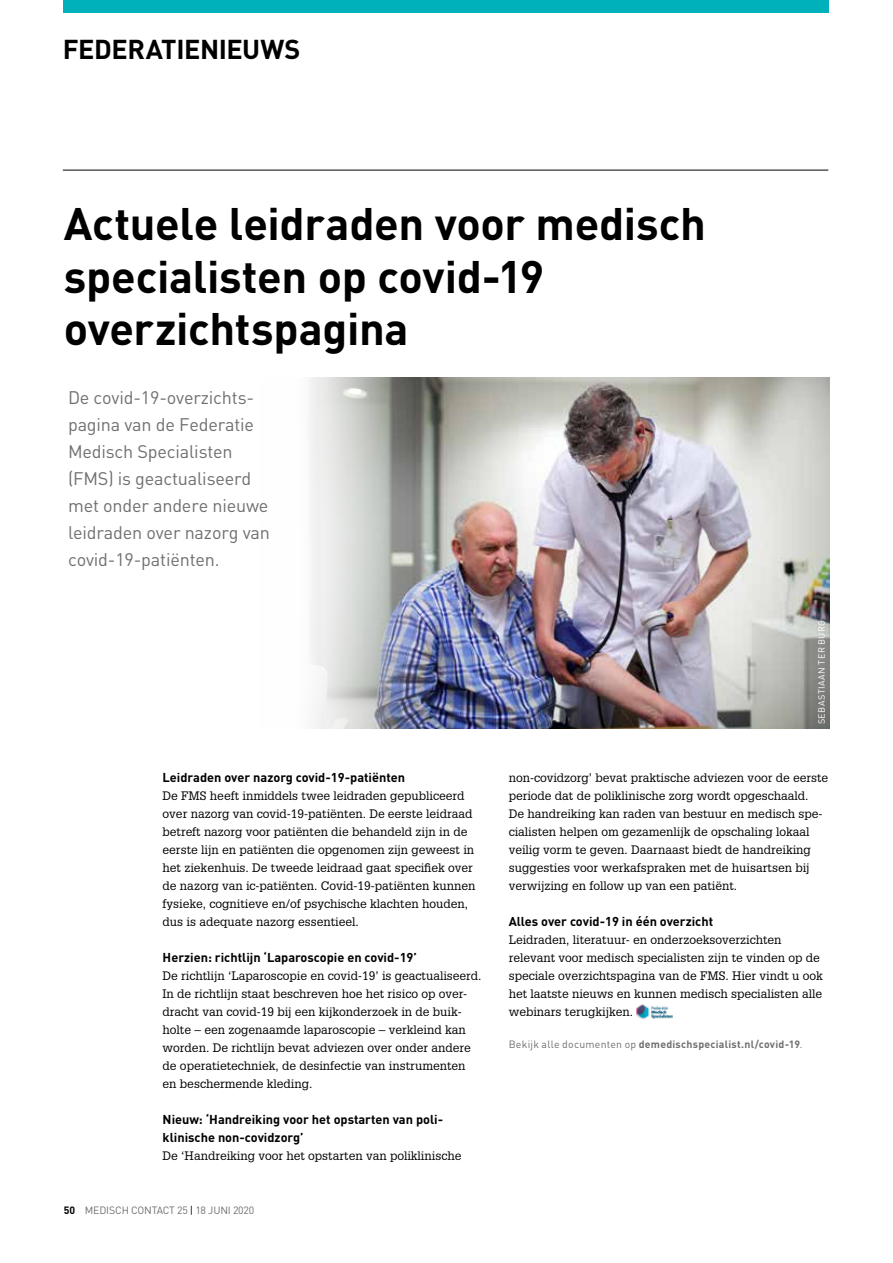
<style>
.page{position:relative;width:893px;height:1263px;background:#fff}
.page>*{position:absolute;margin:0;border:0;box-sizing:border-box;transform-origin:0 0}
.t1{font:700 45px/52.5px "DINOT";letter-spacing:-.005em;color:#000}
.t2{font:700 27px "DINOT";letter-spacing:-.015em;color:#000}
.t3{font:18px/27px "DINOT";letter-spacing:-.01em;color:#706f6f}
.t4{font:700 12.75px/18px "DINOT";color:#000}
.t5{font:12px/18px "Glypha LT Std";color:#000}
.t6{font:700 10.5px "DINOT";letter-spacing:.025em;color:#706f6f}
.t7{font:10.5px "DINOT";letter-spacing:-.015em;color:#706f6f}
.t8{font:9px "DINOT";letter-spacing:.05em;color:#fff}
.s1{font-weight:700;color:#000}
.s2{color:#000}
.s3{font-weight:400}
</style>
<div class="page">
<div style="left:64px;top:0;width:765px;height:13px;background:#00b1bb"></div>
<hr style="left:63px;top:170px;width:765px;height:1px;background:#000">
<img style="left:309px;top:378px;width:520px;height:350px">
<img style="left:636px;top:1004px;width:37px;height:16px">
<h2 class="t2" style="left:63px;top:32px;width:239px">FEDERATIENIEUWS</h2>
<h1 class="t1" style="left:64px;top:196px;width:644px">Actuele leidraden voor medisch specialisten op covid-19 overzichtspagina</h1>
<h3 class="t3" style="left:68px;top:384px;width:203px">De covid-19-overzichts&shy;pagina van de Federatie<br>Medisch Specialisten (FMS) is geactualiseerd met onder andere nieuwe leidraden over nazorg van covid-19-patiënten.</h3>
<p class="t4" style="left:163px;top:768px;width:244px">Leidraden over nazorg covid-19-patiënten</p>
<p class="t5" style="left:163px;top:787px;width:314px">De FMS heeft inmiddels twee leidraden gepubliceerd over nazorg van covid-19-patiënten. De eerste leidraad betreft nazorg voor patiënten die behandeld zijn in de eerste lijn en patiënten die opgenomen zijn geweest in het ziekenhuis. De tweede leidraad gaat specifiek over de nazorg van ic-patiënten. Covid-19-patiënten kunnen fysieke, cognitieve en/of psychische klachten houden, dus is adequate nazorg essentieel.</p>
<p class="t4" style="left:163px;top:948px;width:256px">Herzien: richtlijn ‘Laparoscopie en covid-19’</p>
<p class="t5" style="left:163px;top:967px;width:320px">De richtlijn ‘Laparoscopie en covid-19’ is geactualiseerd.<br>In de richtlijn staat beschreven hoe het risico op over&shy;dracht van covid-19 bij een kijkonderzoek in de buik&shy;holte – een zogenaamde laparoscopie – verkleind kan worden. De richtlijn bevat adviezen over onder andere de operatietechniek, de desinfectie van instrumenten en beschermende kleding.</p>
<p class="t4" style="left:163px;top:1110px;width:281px">Nieuw: ‘Handreiking voor het opstarten van poli&shy;klinische non-covidzorg’</p>
<p class="t5" style="left:163px;top:1147px;width:300px">De ‘Handreiking voor het opstarten van poliklinische</p>
<p class="t7" style="left:64px;top:1204px;width:192px"><span class="s1">50</span> MEDISCH CONTACT 25 <span class="s2">|</span> 18 JUNI 2020</p>
<p class="t8" style="left:816px;top:724px;width:106px;rotate:-90deg">SEBASTIAAN TER BURG</p>
<p class="t5" style="left:509px;top:769px;width:321px">non-covidzorg’ bevat praktische adviezen voor de eerste periode dat de poliklinische zorg wordt opgeschaald.<br>De handreiking kan raden van bestuur en medisch spe&shy;cialisten helpen om gezamenlijk de opschaling lokaal veilig vorm te geven. Daarnaast biedt de handreiking suggesties voor werkafspraken met de huisartsen bij verwijzing en follow up van een patiënt.</p>
<p class="t4" style="left:509px;top:912px;width:206px">Alles over covid-19 in één overzicht</p>
<p class="t5" style="left:509px;top:931px;width:316px">Leidraden, literatuur- en onderzoeksoverzichten relevant voor medisch specialisten zijn te vinden op de speciale overzichtspagina van de FMS. Hier vindt u ook het laatste nieuws en kunnen medisch specialisten alle webinars terugkijken.</p>
<p class="t6" style="left:509px;top:1037px;width:295px"><span class="s3">Bekijk alle documenten op</span> demedischspecialist.nl/covid-19<span class="s3">.</span></p>
</div>
